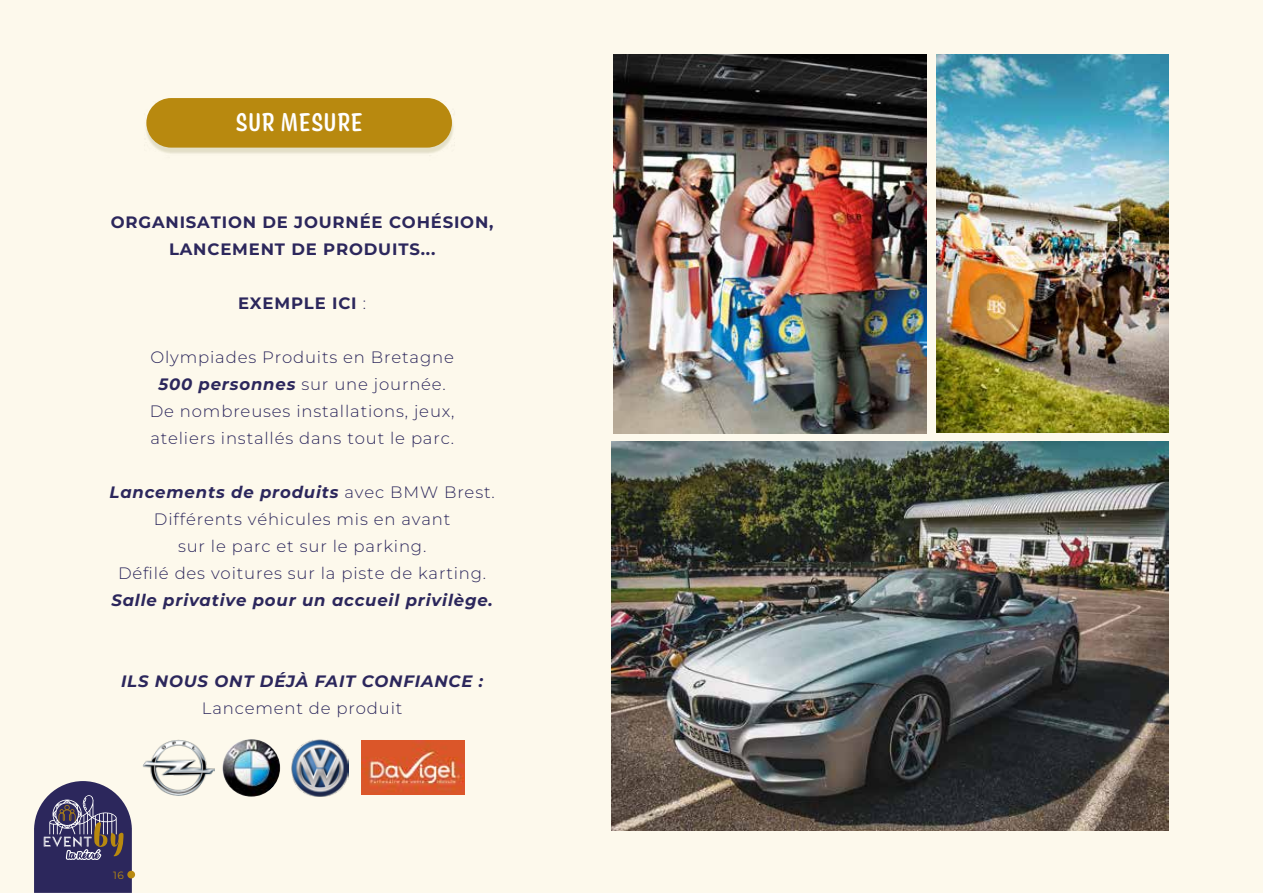
<style>
.page{position:relative;width:1263px;height:893px;background:#fdf9ec}
.page>*{position:absolute;margin:0;border:0;box-sizing:border-box;transform-origin:0 0}
.t1{font:500 27px "Coniferous";color:#fff}
.t2{font:100 16.5px/27px "Montserrat";letter-spacing:.05em;color:#2c275c;text-align:center}
.t3{font:italic 100 16.5px "Montserrat";letter-spacing:.05em;color:#2c275c}
.t4{font:100 10.5px "Montserrat";color:#b8890f}
.s1{font-style:italic}
</style>
<div class="page">
<img style="left:613px;top:54px;width:314px;height:379px">
<img style="left:146px;top:98px;width:308px;height:56px">
<div style="left:146px;top:98px;width:306px;height:50px;background:#b8890f;border-radius:25px"></div>
<img style="left:612px;top:442px;width:556px;height:389px">
<img style="left:936px;top:54px;width:232px;height:379px">
<img style="left:143px;top:740px;width:72px;height:56px">
<img style="left:291px;top:739px;width:57px;height:57px">
<img style="left:222px;top:739px;width:58px;height:58px;border-radius:29px">
<img style="left:361px;top:741px;width:104px;height:54px">
<svg style="left:34px;top:781px;width:98px;height:112px;background:#534d72"></svg>
<div style="left:127px;top:871px;width:8px;height:7px;background:#b8890f;border-radius:50%"></div>
<h1 class="t1" style="left:235px;top:103px;width:129px">SUR MESURE</h1>
<p class="t2" style="left:111px;top:208px;width:384px">ORGANISATION DE JOURNÉE COHÉSION,<br>LANCEMENT DE PRODUITS...</p>
<p class="t2" style="left:238px;top:289px;width:130px">EXEMPLE ICI :</p>
<p class="t2" style="left:150px;top:343px;width:306px">Olympiades Produits en Bretagne <span class="s1">500 personnes</span> sur une journée.<br>De nombreuses installations, jeux, ateliers installés dans tout le parc.</p>
<p class="t2" style="left:110px;top:478px;width:387px"><span class="s1">Lancements de produits</span> avec BMW Brest.<br>Différents véhicules mis en avant<br>sur le parc et sur le parking.<br>Défilé des voitures sur la piste de karting.</p>
<p class="t3" style="left:111px;top:589px;width:383px">Salle privative pour un accueil privilège.</p>
<p class="t3" style="left:121px;top:670px;width:364px">ILS NOUS ONT DÉJÀ FAIT CONFIANCE :</p>
<p class="t2" style="left:202px;top:694px;width:202px">Lancement de produit</p>
<p class="t4" style="left:113px;top:868px;width:12px">16</p>
</div>
